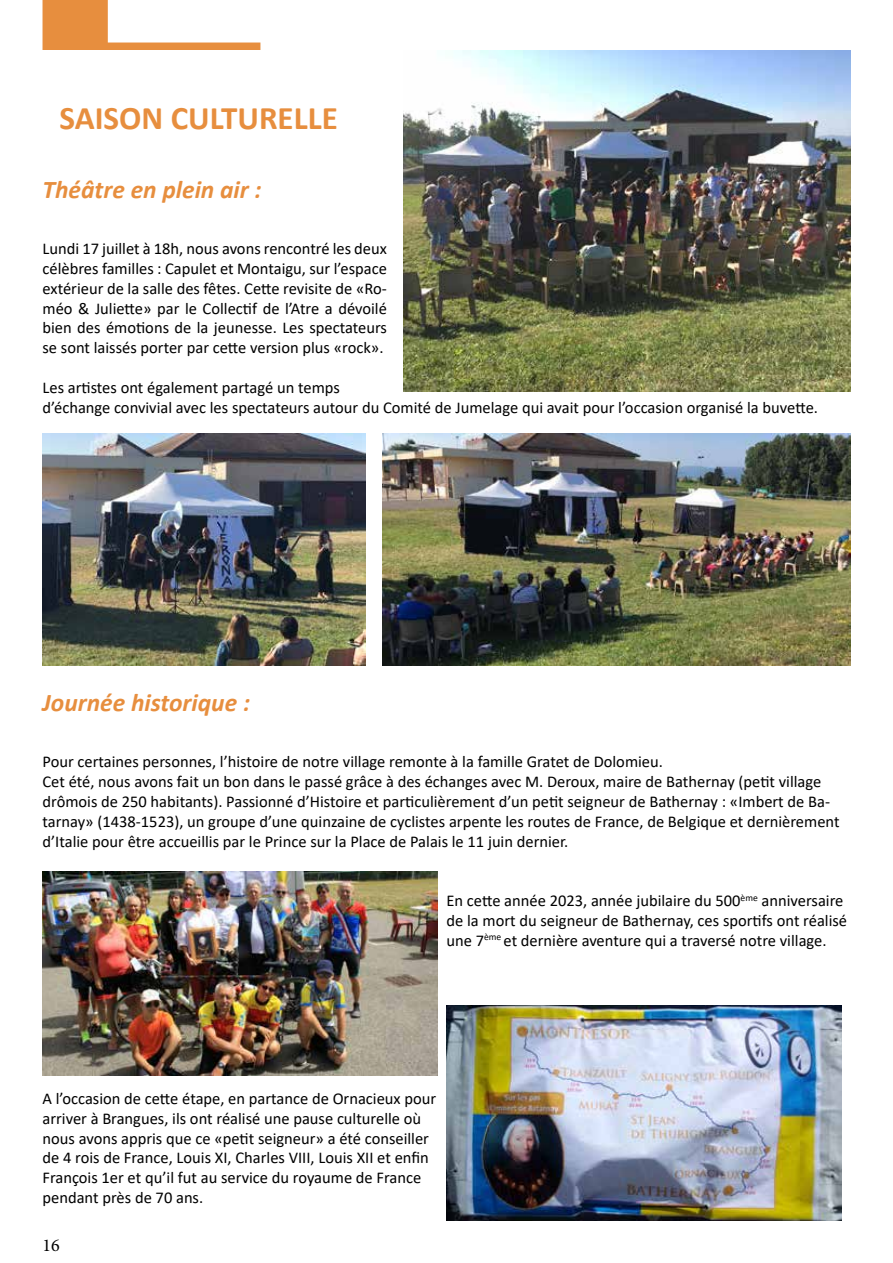
<style>
.page{position:relative;width:893px;height:1263px;background:#fff}
.page>*{position:absolute;margin:0;border:0;box-sizing:border-box;transform-origin:0 0}
.t1{font:700 33px "Calibri";color:#e78e3e}
.t2{font:italic 700 25.5px "Calibri";color:#e78e3e}
.t3{font:18px "Minion Pro";color:#000}
.t4{font:16.5px/19.8px "Calibri";color:#000}
</style>
<div class="page">
<div style="left:103px;top:43px;width:157px;height:7px;background:#e78e3e"></div>
<div style="left:43px;top:0;width:65px;height:50px;background:#e78e3e"></div>
<img style="left:404px;top:50px;width:446px;height:341px">
<img style="left:43px;top:434px;width:323px;height:231px">
<img style="left:383px;top:434px;width:467px;height:231px">
<img style="left:43px;top:872px;width:395px;height:204px">
<img style="left:446px;top:1006px;width:396px;height:214px">
<h1 class="t1" style="left:60px;top:94px;width:280px">SAISON CULTURELLE</h1>
<h2 class="t2" style="left:43px;top:171px;width:221px">Théâtre en plein air :</h2>
<p class="t4" style="left:43px;top:238px;width:346px;text-align:justify">Lundi 17 juillet à 18h, nous avons rencontré les deux célèbres familles : Capulet et Montaigu, sur l’espace extérieur de la salle des fêtes. Cette revisite de «Ro&shy;méo &amp; Juliette» par le Collectif de l’Atre a dévoilé bien des émotions de la jeunesse. Les spectateurs se sont laissés porter par cette version plus «rock».</p>
<p class="t4" style="left:43px;top:377px;width:777px">Les artistes ont également partagé un temps<br>d’échange convivial avec les spectateurs autour du Comité de Jumelage qui avait pour l’occasion organisé la buvette.</p>
<h2 class="t2" style="left:43px;top:684px;width:209px">Journée historique :</h2>
<p class="t4" style="left:43px;top:752px;width:799px">Pour certaines personnes, l’histoire de notre village remonte à la famille Gratet de Dolomieu.<br>Cet été, nous avons fait un bon dans le passé grâce à des échanges avec M. Deroux, maire de Bathernay (petit village drômois de 250 habitants). Passionné d’Histoire et particulièrement d’un petit seigneur de Bathernay : «Imbert de Ba&shy;tarnay» (1438-1523), un groupe d’une quinzaine de cyclistes arpente les routes de France, de Belgique et dernièrement d’Italie pour être accueillis par le Prince sur la Place de Palais le 11 juin dernier.</p>
<p class="t4" style="left:446px;top:890px;width:402px">En cette année 2023, année jubilaire du 500<sup>ème</sup> anniversaire de la mort du seigneur de Bathernay, ces sportifs ont réalisé une 7<sup>ème</sup> et dernière aventure qui a traversé notre village.</p>
<p class="t4" style="left:43px;top:1088px;width:395px">A l’occasion de cette étape, en partance de Ornacieux pour arriver à Brangues, ils ont réalisé une pause culturelle où nous avons appris que ce «petit seigneur» a été conseiller de 4 rois de France, Louis XI, Charles VIII, Louis XII et enfin François 1er et qu’il fut au service du royaume de France pendant près de 70 ans.</p>
<p class="t3" style="left:43px;top:1233px;width:19px">16</p>
</div>
